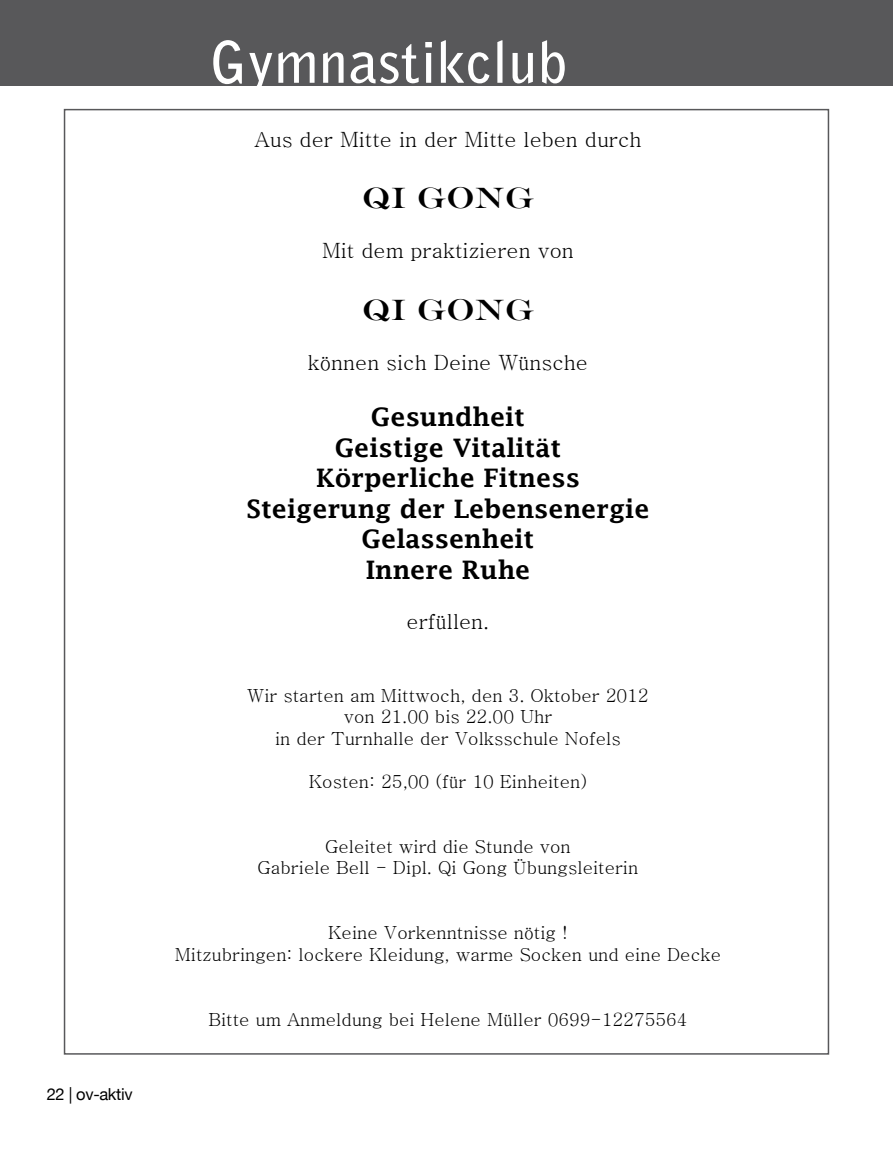
<style>
.page{position:relative;width:893px;height:1149px;background:#fff}
.page>*{position:absolute;margin:0;border:0;box-sizing:border-box;transform-origin:0 0}
.t1{font:700 57px "Bell Gothic Std";letter-spacing:.01em;color:#fff}
.t2{font:30px "Engravers";color:#000}
.t3{font:600 25.5px/30.6px "Lucida Fax";color:#000;text-align:center}
.t4{font:21px "Batang";color:#000}
.t5{font:18px/21.6px "Batang";color:#000;text-align:center}
.t6{font:16.5px "Helvetica Neue";letter-spacing:-.02em;color:#000}
</style>
<div class="page">
<div style="left:0;top:0;width:893px;height:85px;background:#58585a"></div>
<p class="t6" style="left:47px;top:1083px;width:87px">22 | ov-aktiv</p>
<h1 class="t1" style="left:210px;top:28px;width:359px">Gymnastikclub</h1>
<p class="t4" style="left:254px;top:128px;width:389px">Aus der Mitte in der Mitte leben durch</p>
<h2 class="t2" style="left:362px;top:180px;width:174px">QI GONG</h2>
<p class="t4" style="left:322px;top:240px;width:253px">Mit dem praktizieren von</p>
<h2 class="t2" style="left:362px;top:291px;width:174px">QI GONG</h2>
<p class="t4" style="left:308px;top:352px;width:282px">können sich Deine Wünsche</p>
<h3 class="t3" style="left:247px;top:401px;width:405px">Gesundheit<br>Geistige Vitalität<br>Körperliche Fitness<br>Steigerung der Lebensenergie<br>Gelassenheit<br>Innere Ruhe</h3>
<p class="t4" style="left:407px;top:611px;width:84px">erfüllen.</p>
<p class="t5" style="left:247px;top:684px;width:403px">Wir starten am Mittwoch, den 3. Oktober 2012 von 21.00 bis 22.00 Uhr<br>in der Turnhalle der Volksschule Nofels</p>
<p class="t5" style="left:309px;top:770px;width:280px">Kosten: 25,00 (für 10 Einheiten)</p>
<p class="t5" style="left:257px;top:835px;width:382px">Geleitet wird die Stunde von<br>Gabriele Bell - Dipl. Qi Gong Übungsleiterin</p>
<p class="t5" style="left:175px;top:921px;width:548px">Keine Vorkenntnisse nötig !<br>Mitzubringen: lockere Kleidung, warme Socken und eine Decke</p>
<p class="t5" style="left:208px;top:1008px;width:481px">Bitte um Anmeldung bei Helene Müller 0699-12275564</p>
</div>
